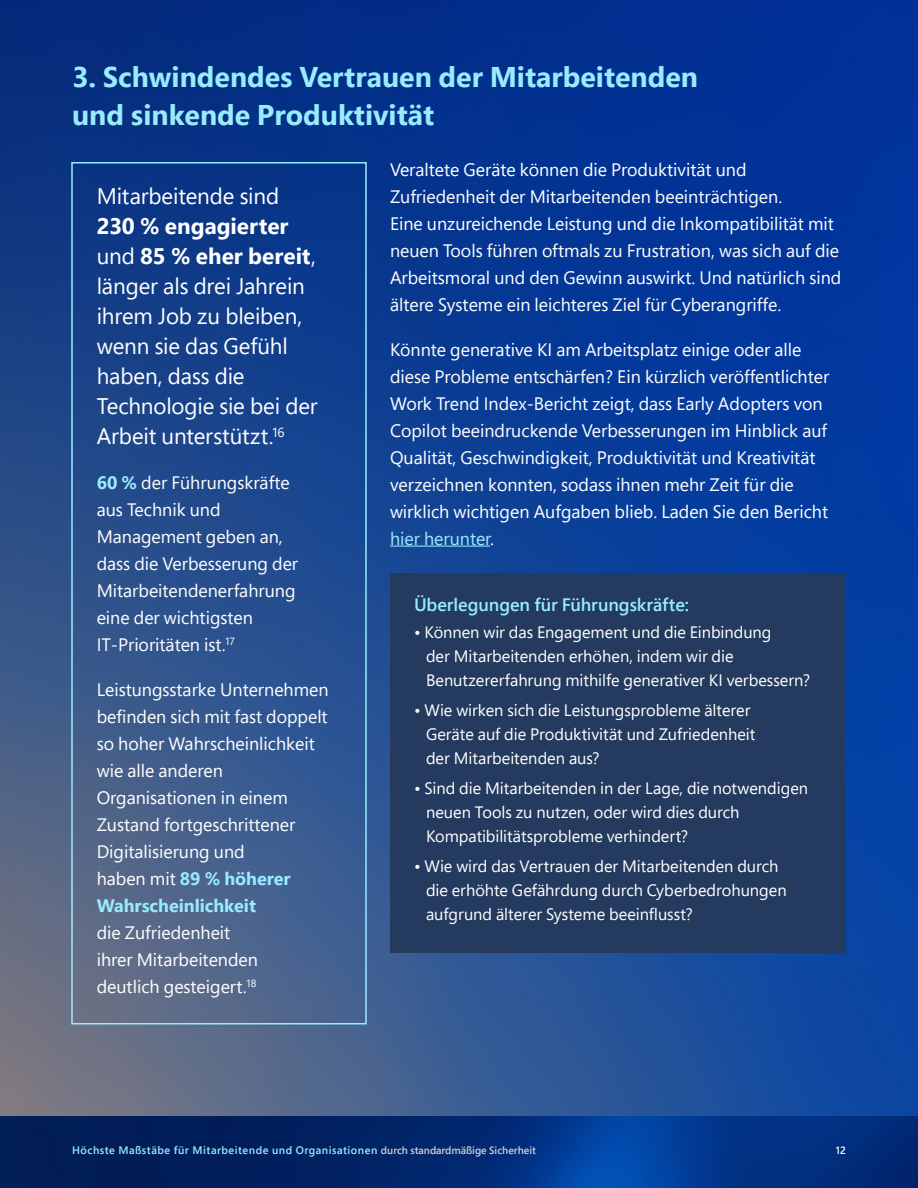
<style>
.page{position:relative;width:918px;height:1188px;background:#fff}
.page>*{position:absolute;margin:0;border:0;box-sizing:border-box;transform-origin:0 0}
.H4_-_Bold_blue_19___25{font:700 28.5px/37.5px "Segoe Pro";color:#98ecfe}
.QUOTES_white_-_15___20{font:22.5px/30px "Segoe Pro";letter-spacing:-.01em;color:#fff}
.B2_-_Regular_12___18{font:18px/27px "Segoe Pro";color:#fff}
.B3_list_Head_-_Bold_12_16{font:600 18px "Segoe Pro";letter-spacing:-.005em;color:#98ecfe}
.B3_list_-_Regular_12___18___11___16{font:16.5px/24px "Segoe Pro";color:#fff}
.t1{font:600 10.8px "Segoe Pro";letter-spacing:.045em;color:#98ecfe}
.t2{font:600 10.5px "Segoe Pro";color:#fff}
.s1{font-weight:700}
.s2{font-weight:700;color:#98ecfe}
.s3{color:#98ecfe}
.s4{font-size:10.5px;color:#cfcfcf}
</style>
<div class="page">
<img style="left:0;top:0;width:918px;height:1116px">
<img style="left:0;top:1116px;width:918px;height:72px">
<div style="left:71px;top:162px;width:296px;height:862px;border:2px solid #98ecfe"></div>
<hr style="left:390px;top:546px;width:100px;height:1px;background:#98ecfe">
<div style="left:390px;top:573px;width:456px;height:379px;background:#243a5e"></div>
<p class="H4_-_Bold_blue_19___25" style="left:72px;top:58px;width:628px">3. Schwindendes Vertrauen der Mitarbeitenden und sinkende Produktivität</p>
<p class="QUOTES_white_-_15___20" style="left:97px;top:181px;width:222px">Mitarbeitende sind<br><span class="s1">230 % engagierter </span>und <span class="s1">85 % eher bereit</span>, länger als drei Jahrein ihrem Job zu bleiben, wenn sie das Gefühl haben, dass die<br>Technologie sie bei der<br>Arbeit unterstützt.<sup>16</sup></p>
<p class="B2_-_Regular_12___18" style="left:97px;top:469px;width:203px"><span class="s2">60 %</span> der Führungskräfte aus Technik und<br>Management geben an, dass die Verbesserung der<br>Mitarbeitendenerfahrung eine der wichtigsten<br>IT-Prioritäten ist.<sup>17</sup></p>
<p class="B2_-_Regular_12___18" style="left:97px;top:676px;width:233px">Leistungsstarke Unternehmen befinden sich mit fast doppelt so hoher Wahrscheinlichkeit wie alle anderen<br>Organisationen in einem<br>Zustand fortgeschrittener<br>Digitalisierung und<br>haben mit <span class="s2">89 % höherer<br>Wahrscheinlichkeit<br></span>die Zufriedenheit<br>ihrer Mitarbeitenden<br>deutlich gesteigert.<sup>18</sup></p>
<p class="B2_-_Regular_12___18" style="left:390px;top:155px;width:453px">Veraltete Geräte können die Produktivität und Zufriedenheit der Mitarbeitenden beeinträchtigen.<br>Eine unzureichende Leistung und die Inkompatibilität mit neuen Tools führen oftmals zu Frustration, was sich auf die Arbeitsmoral und den Gewinn auswirkt. Und natürlich sind ältere Systeme ein leichteres Ziel für Cyberangriffe.</p>
<p class="B2_-_Regular_12___18" style="left:390px;top:335px;width:441px">Könnte generative KI am Arbeitsplatz einige oder alle diese Probleme entschärfen? Ein kürzlich veröffentlichter Work Trend Index-Bericht zeigt, dass Early Adopters von Copilot beeindruckende Verbesserungen im Hinblick auf Qualität, Geschwindigkeit, Produktivität und Kreativität verzeichnen konnten, sodass ihnen mehr Zeit für die wirklich wichtigen Aufgaben blieb. Laden Sie den Bericht <span class="s3">hier herunter</span>.</p>
<p class="B3_list_Head_-_Bold_12_16" style="left:414px;top:592px;width:276px">Überlegungen für Führungskräfte:</p>
<p class="B3_list_-_Regular_12___18___11___16" style="left:426px;top:619px;width:386px;text-indent:-12px">• Können wir das Engagement und die Einbindung<br>der Mitarbeitenden erhöhen, indem wir die<br>Benutzererfahrung mithilfe generativer KI verbessern?</p>
<p class="B3_list_-_Regular_12___18___11___16" style="left:426px;top:697px;width:331px;text-indent:-12px">• Wie wirken sich die Leistungsprobleme älterer<br>Geräte auf die Produktivität und Zufriedenheit der Mitarbeitenden aus?</p>
<p class="B3_list_-_Regular_12___18___11___16" style="left:426px;top:775px;width:384px;text-indent:-12px">• Sind die Mitarbeitenden in der Lage, die notwendigen neuen Tools zu nutzen, oder wird dies durch<br>Kompatibilitätsprobleme verhindert?</p>
<p class="B3_list_-_Regular_12___18___11___16" style="left:426px;top:853px;width:362px;text-indent:-12px">• Wie wird das Vertrauen der Mitarbeitenden durch die erhöhte Gefährdung durch Cyberbedrohungen aufgrund älterer Systeme beeinflusst?</p>
<p class="t1" style="left:72px;top:1143px;width:466px">Höchste Maßstäbe für Mitarbeitende und Organisationen <span class="s4">durch standardmäßige Sicherheit</span></p>
<p class="t2" style="left:836px;top:1143px;width:12px">12</p>
</div>
